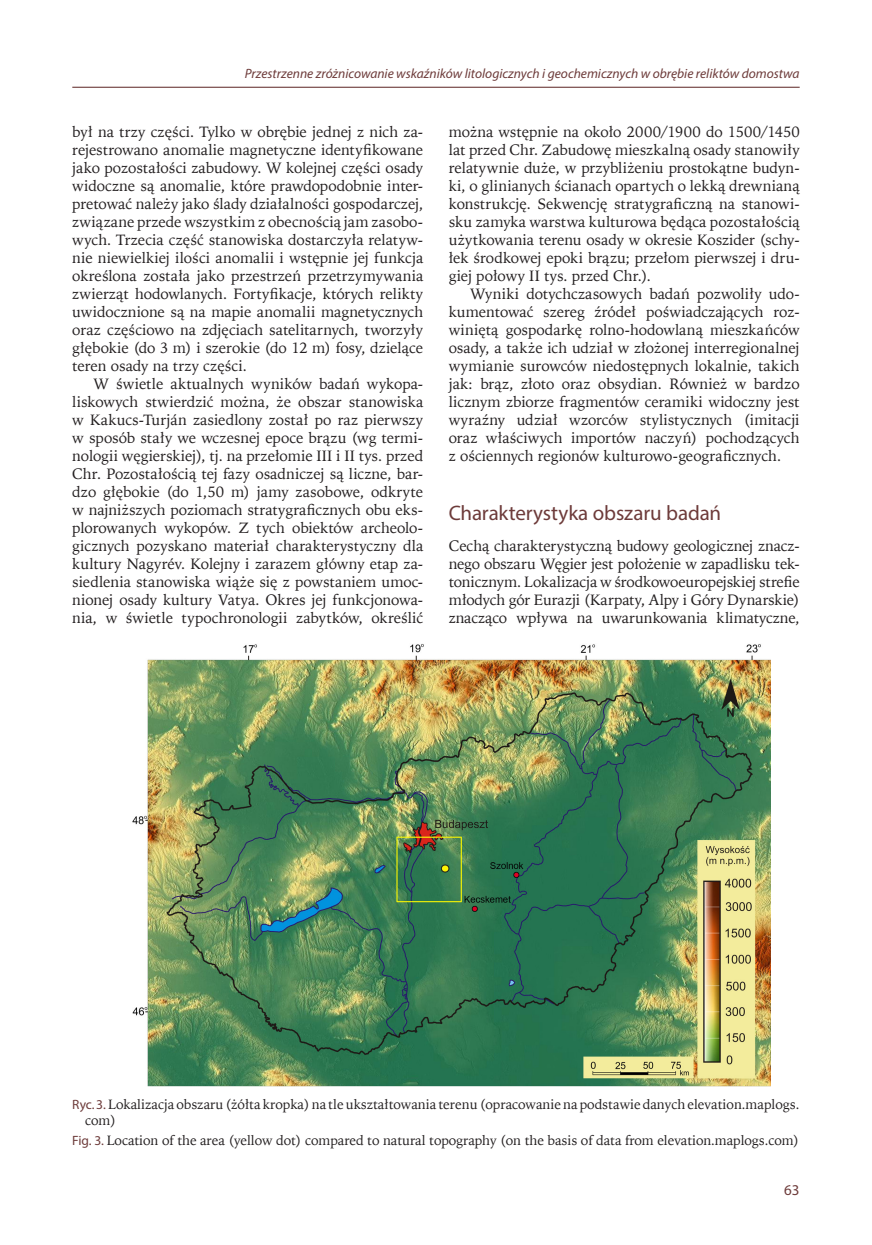
<style>
.page{position:relative;width:872px;height:1245px;background:#fff}
.page>*{position:absolute;margin:0;border:0;box-sizing:border-box;transform-origin:0 0}
.Podtytuł_1{font:21px "Myriad Pro";letter-spacing:-.005em;color:#6d3b3a}
.Pierwszy{font:15px/18px "Iowan Old St EU";color:#231f20;text-align:justify}
.t1{font:15px "Myriad Pro";color:#6d3b3a}
.Tytuł_tabeli_ryciny{font:13.5px/16.2px "Iowan Old St EU";color:#231f20}
.Paginacja{font:italic 13.5px "Myriad Pro";color:#6d3b3a}
.s1{font-family:"Myriad Pro";color:#6d3b3a}
</style>
<div class="page">
<hr style="left:72px;top:87px;width:727px;height:1px;background:#6d3b3a">
<img style="left:132px;top:644px;width:639px;height:442px">
<p class="Paginacja" style="left:245px;top:65px;width:556px">Przestrzenne zróżnicowanie wskaźników litologicznych i geochemicznych w obrębie reliktów domostwa</p>
<p class="Pierwszy" style="left:72px;top:123px;width:352px">był na trzy części. Tylko w obrębie jednej z nich za&shy;rejestrowano anomalie magnetyczne identyfikowane jako pozostałości zabudowy. W kolejnej części osady widoczne są anomalie, które prawdopodobnie inter&shy;pretować należy jako ślady działalności gospodarczej, związane przede wszystkim z obecnością jam zasobo&shy;wych. Trzecia część stanowiska dostarczyła relatyw&shy;nie niewielkiej ilości anomalii i wstępnie jej funkcja określona została jako przestrzeń przetrzymywania zwierząt hodowlanych. Fortyfikacje, których relikty uwidocznione są na mapie anomalii magnetycznych oraz częściowo na zdjęciach satelitarnych, tworzyły głębokie (do 3 m) i szerokie (do 12 m) fosy, dzielące teren osady na trzy części.</p>
<p class="Pierwszy" style="left:72px;top:375px;width:352px;text-indent:21px">W świetle aktualnych wyników badań wykopa&shy;liskowych stwierdzić można, że obszar stanowiska w Kakucs-Turján zasiedlony został po raz pierwszy w sposób stały we wczesnej epoce brązu (wg termi&shy;nologii węgierskiej), tj. na przełomie III i II tys. przed Chr. Pozostałością tej fazy osadniczej są liczne, bar&shy;dzo głębokie (do 1,50 m) jamy zasobowe, odkryte w najniższych poziomach stratygraficznych obu eks&shy;plorowanych wykopów. Z tych obiektów archeolo&shy;gicznych pozyskano materiał charakterystyczny dla kultury Nagyrév. Kolejny i zarazem główny etap za&shy;siedlenia stanowiska wiąże się z powstaniem umoc&shy;nionej osady kultury Vatya. Okres jej funkcjonowa&shy;nia, w świetle typochronologii zabytków, określić</p>
<p class="Pierwszy" style="left:449px;top:123px;width:352px">można wstępnie na około 2000/1900 do 1500/1450 lat przed Chr. Zabudowę mieszkalną osady stanowiły relatywnie duże, w przybliżeniu prostokątne budyn&shy;ki, o glinianych ścianach opartych o lekką drewnianą konstrukcję. Sekwencję stratygraficzną na stanowi&shy;sku zamyka warstwa kulturowa będąca pozostałością użytkowania terenu osady w okresie Koszider (schy&shy;łek środkowej epoki brązu; przełom pierwszej i dru&shy;giej połowy II tys. przed Chr.).</p>
<p class="Pierwszy" style="left:449px;top:285px;width:352px;text-indent:21px">Wyniki dotychczasowych badań pozwoliły udo&shy;kumentować szereg źródeł poświadczających roz&shy;winiętą gospodarkę rolno-hodowlaną mieszkańców osady, a także ich udział w złożonej interregionalnej wymianie surowców niedostępnych lokalnie, takich jak: brąz, złoto oraz obsydian. Również w bardzo licznym zbiorze fragmentów ceramiki widoczny jest wyraźny udział wzorców stylistycznych (imitacji oraz właściwych importów naczyń) pochodzących z ościennych regionów kulturowo-geograficznych.</p>
<p class="Podtytuł_1" style="left:449px;top:500px;width:274px">Charakterystyka obszaru badań</p>
<p class="Pierwszy" style="left:449px;top:537px;width:352px">Cechą charakterystyczną budowy geologicznej znacz&shy;nego obszaru Węgier jest położenie w zapadlisku tek&shy;tonicznym. Lokalizacja w środkowoeuropejskiej strefie młodych gór Eurazji (Karpaty, Alpy i Góry Dynarskie) znacząco wpływa na uwarunkowania klimatyczne,</p>
<p class="Tytuł_tabeli_ryciny" style="left:85px;top:1097px;width:716px;text-indent:-13px"><span class="s1">Ryc. 3.</span> Lokalizacja obszaru (żółta kropka) na tle ukształtowania terenu (opracowanie na podstawie danych elevation.maplogs. com)</p>
<p class="Tytuł_tabeli_ryciny" style="left:72px;top:1132px;width:728px"><span class="s1">Fig. 3.</span> Location of the area (yellow dot) compared to natural topography (on the basis of data from elevation.maplogs.com)</p>
<p class="t1" style="left:784px;top:1181px;width:17px">63</p>
</div>
